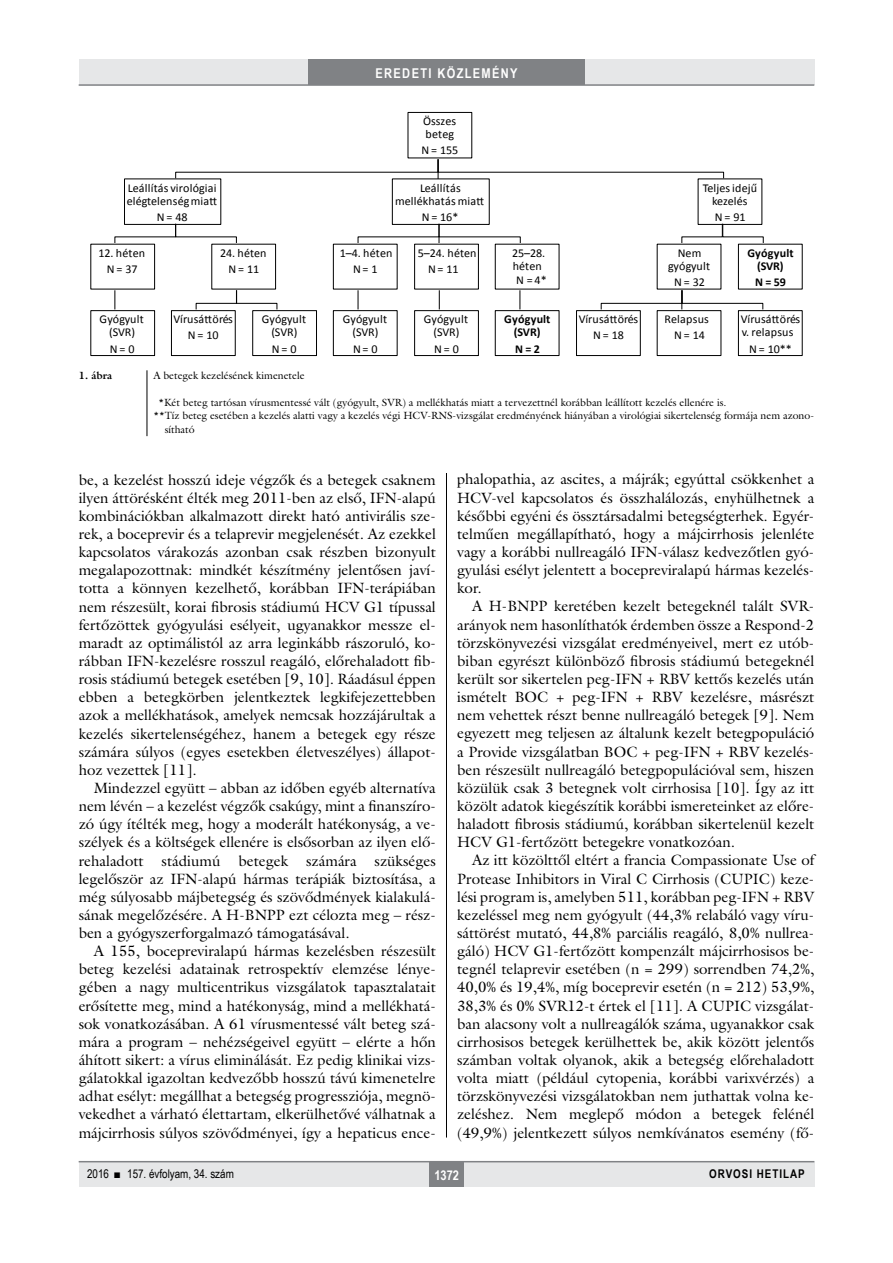
<style>
.page{position:relative;width:893px;height:1263px;background:#fff}
.page>*{position:absolute;margin:0;border:0;box-sizing:border-box;transform-origin:0 0}
.Body_Text{font:15px/18.1px "Galliard Reg";color:#000;text-align:justify}
.Body_tompa{font:15px/18.1px "Galliard Reg";color:#000;text-align:justify}
.t1{font:700 13.5px "Arial Narrow";letter-spacing:.1em;color:#fff}
.t2{font:12px/13.2px "Calibri";letter-spacing:.005em;color:#000;text-align:center}
.t3{font:700 12px/13.2px "Calibri";letter-spacing:.01em;color:#000;text-align:center}
.t4{font:12px "Arial Narrow";color:#000}
.t5{font:700 12px "Arial Narrow";letter-spacing:.08em;color:#000}
.kepalairas2{font:10.5px/13.5px "Galliard Reg";color:#000}
.kepalairas1{font:700 10.5px "Galliard Reg";color:#000}
</style>
<div class="page">
<div style="left:79px;top:1161px;width:735px;height:25px;background:#e6e7e8"></div>
<hr style="left:79px;top:1161px;width:735px;height:1px;background:#808285">
<div style="left:430px;top:1161px;width:34px;height:25px;background:#808285"></div>
<div style="left:79px;top:60px;width:735px;height:25px;background:#e6e7e8"></div>
<div style="left:308px;top:60px;width:277px;height:25px;background:#808285"></div>
<hr style="left:79px;top:84px;width:735px;height:2px;background:#808285">
<hr style="left:446px;top:111px;width:1px;height:1026px;background:#000">
<svg style="left:600px;top:289px;width:164px;height:21px"></svg>
<svg style="left:681px;top:223px;width:83px;height:21px"></svg>
<svg style="left:520px;top:290px;width:1px;height:19px"></svg>
<svg style="left:439px;top:290px;width:1px;height:19px"></svg>
<svg style="left:358px;top:290px;width:1px;height:19px"></svg>
<svg style="left:195px;top:289px;width:83px;height:21px"></svg>
<svg style="left:114px;top:290px;width:1px;height:19px"></svg>
<svg style="left:114px;top:223px;width:123px;height:21px"></svg>
<div style="left:408px;top:112px;width:64px;height:46px;border:1px solid #000"></div>
<div style="left:124px;top:179px;width:97px;height:46px;border:1px solid #000"></div>
<div style="left:90px;top:310px;width:65px;height:46px;border:1px solid #000"></div>
<div style="left:171px;top:310px;width:65px;height:46px;border:1px solid #000"></div>
<div style="left:252px;top:310px;width:65px;height:46px;border:1px solid #000"></div>
<div style="left:333px;top:310px;width:65px;height:46px;border:1px solid #000"></div>
<div style="left:414px;top:244px;width:65px;height:45px;border:1px solid #000"></div>
<div style="left:414px;top:310px;width:65px;height:46px;border:1px solid #000"></div>
<div style="left:495px;top:310px;width:64px;height:46px;border:1px solid #000"></div>
<div style="left:698px;top:179px;width:64px;height:46px;border:1px solid #000"></div>
<div style="left:576px;top:310px;width:65px;height:46px;border:1px solid #000"></div>
<div style="left:657px;top:310px;width:64px;height:46px;border:1px solid #000"></div>
<div style="left:738px;top:310px;width:65px;height:46px;border:1px solid #000"></div>
<svg style="left:175px;top:158px;width:549px;height:21px"></svg>
<svg style="left:357px;top:223px;width:164px;height:21px"></svg>
<div style="left:79px;top:370px;width:735px;height:103px;background:#fff"></div>
<hr style="left:147px;top:370px;width:1px;height:66px;background:#000">
<p class="t1" style="left:375px;top:63px;width:144px">EREDETI KÖZLEMÉNY</p>
<p class="t2" style="left:423px;top:114px;width:34px;text-align:left">Összes beteg</p>
<p class="t2" style="left:421px;top:143px;width:38px">N= 155</p>
<p class="t2" style="left:127px;top:181px;width:92px;text-align:left">Leállítás virológiai elégtelenségmiatt</p>
<p class="t2" style="left:157px;top:210px;width:32px">N=48</p>
<p class="t2" style="left:98px;top:244px;width:48px;line-height:16.2px">12. héten<br>N=37</p>
<p class="t2" style="left:220px;top:244px;width:48px;line-height:16.2px">24. héten<br>N=11</p>
<p class="t2" style="left:100px;top:313px;width:46px">Gyógyult (SVR)</p>
<p class="t2" style="left:110px;top:342px;width:26px">N=0</p>
<p class="t2" style="left:173px;top:311px;width:61px;line-height:16.2px">Vírusáttörés<br>N=10</p>
<p class="t2" style="left:262px;top:313px;width:46px">Gyógyult (SVR)</p>
<p class="t2" style="left:272px;top:342px;width:26px">N=0</p>
<p class="t2" style="left:395px;top:181px;width:90px">Leállítás mellékhatásmiatt</p>
<p class="t2" style="left:422px;top:210px;width:38px">N= 16*</p>
<p class="t2" style="left:340px;top:244px;width:54px;line-height:16.2px">1–4. héten<br>N=1</p>
<p class="t2" style="left:343px;top:313px;width:46px">Gyógyult (SVR)</p>
<p class="t2" style="left:353px;top:342px;width:26px">N=0</p>
<p class="t2" style="left:428px;top:244px;width:50px;line-height:16.2px;text-align:left;text-indent:-10px">5–24. héten<br>N= 11</p>
<p class="t2" style="left:424px;top:313px;width:46px">Gyógyult (SVR)</p>
<p class="t2" style="left:434px;top:342px;width:26px">N=0</p>
<p class="t2" style="left:512px;top:246px;width:35px;text-align:left">25–28. héten</p>
<p class="t2" style="left:516px;top:274px;width:32px">N =4*</p>
<p class="t3" style="left:504px;top:313px;width:48px">Gyógyult (SVR)</p>
<p class="t3" style="left:515px;top:342px;width:26px">N=2</p>
<p class="t2" style="left:703px;top:181px;width:56px">Teljesidejű kezelés</p>
<p class="t2" style="left:715px;top:210px;width:32px">N=91</p>
<p class="t2" style="left:668px;top:246px;width:44px">Nem gyógyult</p>
<p class="t2" style="left:674px;top:275px;width:32px">N=32</p>
<p class="t3" style="left:747px;top:246px;width:48px">Gyógyult (SVR)</p>
<p class="t3" style="left:755px;top:275px;width:32px">N=59</p>
<p class="t2" style="left:579px;top:311px;width:61px;line-height:16.2px">Vírusáttörés<br>N=18</p>
<p class="t2" style="left:665px;top:311px;width:46px;line-height:16.2px">Relapsus<br>N=14</p>
<p class="t2" style="left:741px;top:313px;width:61px;text-align:left">Vírusáttörés v. relapsus</p>
<p class="t2" style="left:749px;top:342px;width:44px">N= 10**</p>
<p class="kepalairas1" style="left:79px;top:368px;width:35px">1. ábra</p>
<p class="kepalairas2" style="left:153px;top:368px;width:153px">A betegek kezelésének kimenetele</p>
<p class="kepalairas2" style="left:159px;top:395px;width:569px">*Két beteg tartósan vírusmentessé vált (gyógyult, SVR) a mellékhatás miatt a tervezettnél korábban leállított kezelés ellenére is.</p>
<p class="kepalairas2" style="left:165px;top:409px;width:651px;text-indent:-11px">**Tíz beteg esetében a kezelés alatti vagy a kezelés végi HCV-RNS-vizsgálat eredményének hiányában a virológiai sikertelenség formája nem azono&shy;sítható</p>
<p class="Body_tompa" style="left:79px;top:470px;width:359px">be, a kezelést hosszú ideje végzők és a betegek csaknem ilyen áttörésként élték meg 2011-ben az első, IFN-alapú kombinációkban alkalmazott direkt ható antivirális sze&shy;rek, a boceprevir és a telaprevir megjelenését. Az ezekkel kapcsolatos várakozás azonban csak részben bizonyult megalapozottnak: mindkét készítmény jelentősen javí&shy;totta a könnyen kezelhető, korábban IFN-terápiában nem részesült, korai fibrosis stádiumú HCV G1 típussal fertőzöttek gyógyulási esélyeit, ugyanakkor messze el&shy;maradt az optimálistól az arra leginkább rászoruló, ko&shy;rábban IFN-kezelésre rosszul reagáló, előrehaladott fib&shy;rosis stádiumú betegek esetében [9, 10]. Ráadásul éppen ebben a betegkörben jelentkeztek legkifejezettebben azok a mellékhatások, amelyek nemcsak hozzájárultak a kezelés sikertelenségéhez, hanem a betegek egy része számára súlyos (egyes esetekben életveszélyes) állapot&shy;hoz vezettek [11].</p>
<p class="Body_Text" style="left:79px;top:778px;width:359px;text-indent:15px">Mindezzel együtt – abban az időben egyéb alternatíva nem lévén – a kezelést végzők csakúgy, mint a finanszíro&shy;zó úgy ítélték meg, hogy a moderált hatékonyság, a ve&shy;szélyek és a költségek ellenére is elsősorban az ilyen elő&shy;rehaladott stádiumú betegek számára szükséges legelőször az IFN-alapú hármas terápiák biztosítása, a még súlyosabb májbetegség és szövődmények kialakulá&shy;sának megelőzésére. A H-BNPP ezt célozta meg – rész&shy;ben a gyógyszerforgalmazó támogatásával.</p>
<p class="Body_Text" style="left:79px;top:942px;width:359px;text-align:left;text-indent:15px">A 155, bocepreviralapú hármas kezelésben részesült beteg kezelési adatainak retrospektív elemzése lénye&shy;gében a nagy multicentrikus vizsgálatok tapasztalatait erősítette meg, mind a hatékonyság, mind a mellékhatá&shy;sok vonatkozásában. A 61 vírusmentessé vált beteg szá&shy;mára a program – nehézségeivel együtt – elérte a hőn áhított sikert: a vírus eliminálását. Ez pedig klinikai vizs&shy;gálatokkal igazoltan kedvezőbb hosszú távú kimenetelre adhat esélyt: megállhat a betegség progressziója, megnö&shy;vekedhet a várható élettartam, elkerülhetővé válhatnak a májcirrhosis súlyos szövődményei, így a hepaticus ence-</p>
<p class="Body_Text" style="left:457px;top:470px;width:359px">phalopathia, az ascites, a májrák; egyúttal csökkenhet a HCV-vel kapcsolatos és összhalálozás, enyhülhetnek a későbbi egyéni és össztársadalmi betegségterhek. Egyér&shy;telműen megállapítható, hogy a májcirrhosis jelenléte vagy a korábbi nullreagáló IFN-válasz kedvezőtlen gyó&shy;gyulási esélyt jelentett a bocepreviralapú hármas kezelés&shy;kor.</p>
<p class="Body_Text" style="left:457px;top:597px;width:359px;text-indent:15px">A H-BNPP keretében kezelt betegeknél talált SVR&shy;arányok nem hasonlíthatók érdemben össze a Respond-2 törzskönyvezési vizsgálat eredményeivel, mert ez utób&shy;biban egyrészt különböző fibrosis stádiumú betegeknél került sor sikertelen peg-IFN + RBV kettős kezelés után ismételt BOC + peg-IFN + RBV kezelésre, másrészt nem vehettek részt benne nullreagáló betegek [9]. Nem egyezett meg teljesen az általunk kezelt betegpopuláció a Provide vizsgálatban BOC + peg-IFN + RBV kezelés&shy;ben részesült nullreagáló betegpopulációval sem, hiszen közülük csak 3 betegnek volt cirrhosisa [10]. Így az itt közölt adatok kiegészítik korábbi ismereteinket az előre&shy;haladott fibrosis stádiumú, korábban sikertelenül kezelt HCV G1-fertőzött betegekre vonatkozóan.</p>
<p class="Body_Text" style="left:457px;top:851px;width:359px;text-indent:15px">Az itt közölttől eltért a francia Compassionate Use of Protease Inhibitors in Viral C Cirrhosis (CUPIC) keze&shy;lési program is, amelyben 511, korábban peg-IFN + RBV kezeléssel meg nem gyógyult (44,3% relabáló vagy víru&shy;sáttörést mutató, 44,8% parciális reagáló, 8,0% nullrea&shy;gáló) HCV G1-fertőzött kompenzált májcirrhosisos be&shy;tegnél telaprevir esetében (n = 299) sorrendben 74,2%, 40,0% és 19,4%, míg boceprevir esetén (n = 212) 53,9%, 38,3% és 0% SVR12-t értek el [11]. A CUPIC vizsgálat&shy;ban alacsony volt a nullreagálók száma, ugyanakkor csak cirrhosisos betegek kerülhettek be, akik között jelentős számban voltak olyanok, akik a betegség előrehaladott volta miatt (például cytopenia, korábbi varixvérzés) a törzskönyvezési vizsgálatokban nem juthattak volna ke&shy;zeléshez. Nem meglepő módon a betegek felénél (49,9%) jelentkezett súlyos nemkívánatos esemény (fő-</p>
<p class="t4" style="left:87px;top:1165px;width:148px">2016 ■ 157. évfolyam, 34. szám</p>
<p class="t1" style="left:434px;top:1165px;width:26px">1372</p>
<p class="t5" style="left:709px;top:1165px;width:97px">ORVOSI HETILAP</p>
</div>
